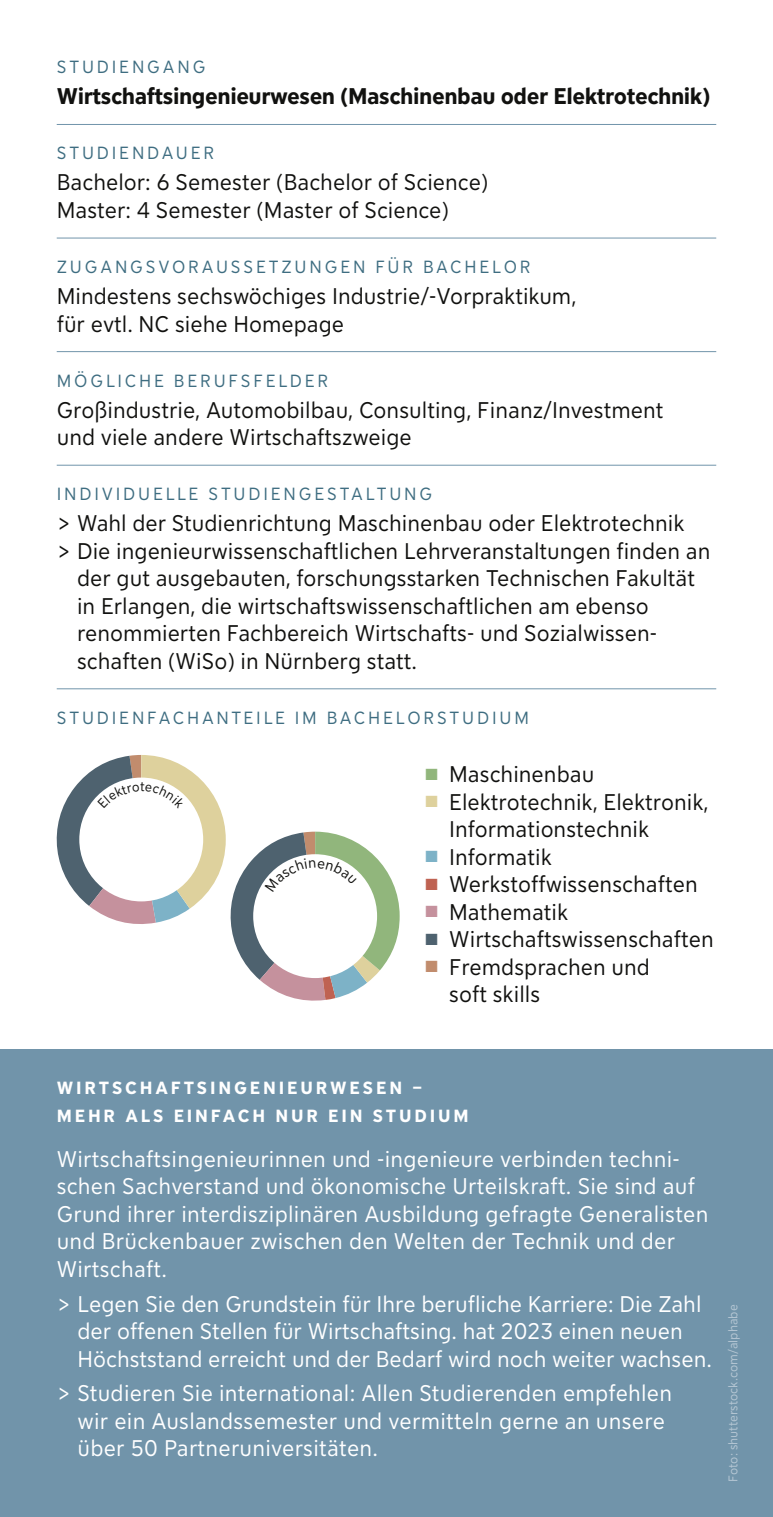
<style>
.page{position:relative;width:773px;height:1517px;background:#fff}
.page>*{position:absolute;margin:0;border:0;box-sizing:border-box;transform-origin:0 0}
.t1{font:22.5px/27.5px "FAU Sans";color:#11110f}
.t2{font:22.5px/27.5px "FAU Sans";letter-spacing:.01em;color:#fff}
.t3{font:700 22.5px "FAU Sans";letter-spacing:-.02em;color:#11110f}
.t4{font:17.5px "FAU Sans";letter-spacing:.16em;color:#3e6d81}
.t5{font:700 17.5px/27.5px "FAU Sans";letter-spacing:.16em;color:#fff}
.t6{font:12.5px "FAU Sans";color:#b6c7d4}
.s1{color:#91b67c}
.s2{color:#ded19d}
.s3{color:#7db2c7}
.s4{color:#bf6252}
.s5{color:#c5919d}
.s6{color:#4e626f}
.s7{color:#c18c6d}
</style>
<div class="page">
<hr style="left:57px;top:124px;width:659px;height:1px;background:#7194aa">
<hr style="left:57px;top:238px;width:659px;height:1px;background:#7194aa">
<hr style="left:57px;top:351px;width:659px;height:1px;background:#7194aa">
<hr style="left:57px;top:465px;width:659px;height:1px;background:#7194aa">
<hr style="left:57px;top:688px;width:659px;height:1px;background:#7194aa">
<div style="left:0;top:1049px;width:772px;height:468px;background:#7194aa"></div>
<svg style="left:56px;top:755px;width:343px;height:246px"></svg>
<p class="t4" style="left:57px;top:55px;width:150px">STUDIENGANG</p>
<p class="t3" style="left:57px;top:80px;width:655px">Wirtschaftsingenieurwesen (Maschinenbau oder Elektrotechnik)</p>
<p class="t4" style="left:57px;top:141px;width:159px">STUDIENDAUER</p>
<p class="t1" style="left:57px;top:167px;width:433px">Bachelor: 6 Semester (Bachelor of Science)<br>Master: 4 Semester (Master of Science)</p>
<p class="t4" style="left:57px;top:254px;width:475px">ZUGANGSVORAUSSETZUNGEN FÜR BACHELOR</p>
<p class="t1" style="left:57px;top:281px;width:521px">Mindestens sechswöchiges Industrie/-Vorpraktikum, für evtl. NC siehe Homepage</p>
<p class="t4" style="left:57px;top:368px;width:273px">MÖGLICHE BERUFSFELDER</p>
<p class="t1" style="left:57px;top:395px;width:608px">Großindustrie, Automobilbau, Consulting, Finanz/Investment und viele andere Wirtschaftszweige</p>
<p class="t4" style="left:57px;top:481px;width:377px">INDIVIDUELLE STUDIENGESTALTUNG</p>
<p class="t1" style="left:57px;top:508px;width:629px">&gt; Wahl der Studienrichtung Maschinenbau oder Elektrotechnik</p>
<p class="t1" style="left:57px;top:536px;width:655px">&gt; Die ingenieurwissenschaftlichen Lehrveranstaltungen finden an</p>
<p class="t1" style="left:77px;top:563px;width:619px">der gut ausgebauten, forschungsstarken Technischen Fakultät</p>
<p class="t1" style="left:77px;top:591px;width:573px">in Erlangen, die wirtschaftswissenschaftlichen am ebenso</p>
<p class="t1" style="left:77px;top:618px;width:581px">renommierten Fachbereich Wirtschafts- und Sozialwissen-</p>
<p class="t1" style="left:77px;top:646px;width:341px">schaften (WiSo) in Nürnberg statt.</p>
<p class="t4" style="left:57px;top:705px;width:473px">STUDIENFACHANTEILE IM BACHELORSTUDIUM</p>
<p class="t1" style="left:425px;top:759px;width:170px"><span class="s1">■</span> Maschinenbau</p>
<p class="t1" style="left:449px;top:786px;width:261px;text-indent:-24px"><span class="s2">■</span> Elektrotechnik, Elektronik,<br>Informationstechnik</p>
<p class="t1" style="left:425px;top:841px;width:128px"><span class="s3">■</span> Informatik</p>
<p class="t1" style="left:425px;top:869px;width:274px"><span class="s4">■</span> Werkstoffwissenschaften</p>
<p class="t1" style="left:425px;top:896px;width:144px"><span class="s5">■</span> Mathematik</p>
<p class="t1" style="left:425px;top:924px;width:290px"><span class="s6">■</span> Wirtschaftswissenschaften</p>
<p class="t1" style="left:449px;top:951px;width:202px;text-indent:-24px"><span class="s7">■</span> Fremdsprachen und soft skills</p>
<p class="t5" style="left:57px;top:1073px;width:413px">WIRTSCHAFTSINGENIEURWESEN –<br>MEHR ALS EINFACH NUR EIN STUDIUM</p>
<p class="t2" style="left:57px;top:1144px;width:653px">Wirtschaftsingenieurinnen und -ingenieure verbinden techni&shy;schen Sachverstand und ökonomische Urteilskraft. Sie sind auf Grund ihrer interdisziplinären Ausbildung gefragte Generalisten und Brückenbauer zwischen den Welten der Technik und der Wirtschaft.</p>
<p class="t2" style="left:77px;top:1288px;width:636px;text-indent:-21px">&gt; Legen Sie den Grundstein für Ihre berufliche Karriere: Die Zahl der offenen Stellen für Wirtschaftsing. hat 2023 einen neuen<br>Höchststand erreicht und der Bedarf wird noch weiter wachsen.</p>
<p class="t2" style="left:77px;top:1378px;width:596px;text-indent:-21px">&gt; Studieren Sie international: Allen Studierenden empfehlen wir ein Auslandssemester und vermitteln gerne an unsere über 50 Partneruniversitäten.</p>
<p class="t6" style="left:724px;top:1481px;width:179px;rotate:-90deg">Foto: shutterstock.com/alphabe</p>
</div>
